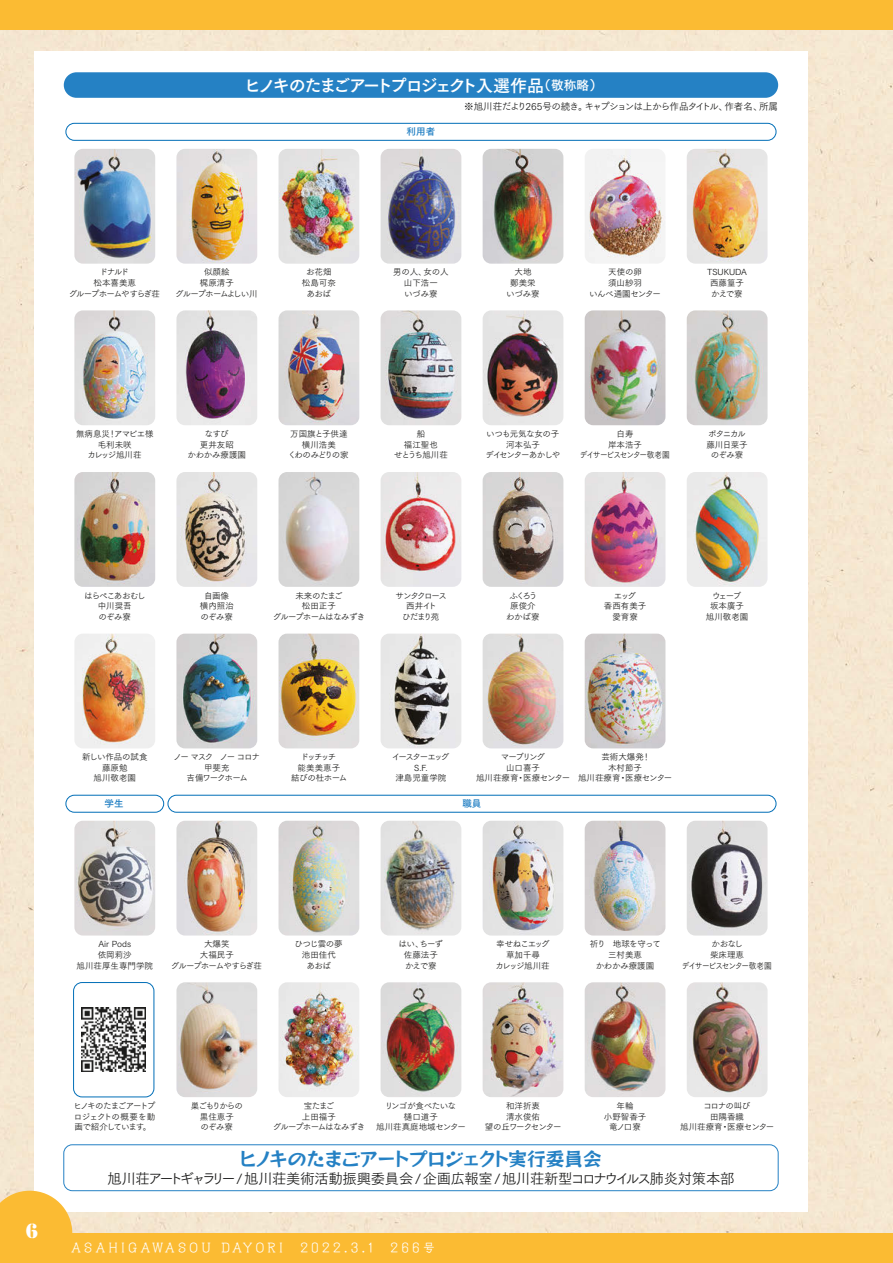
<style>
.page{position:relative;width:893px;height:1263px;background:#fff}
.page>*{position:absolute;margin:0;border:0;box-sizing:border-box;transform-origin:0 0}
.t1{font:19.2px "Rockn Roll Std DB";letter-spacing:-.08em;color:#2581c4}
.t2{font:19.2px "Stencil Std";color:#fff}
.t3{font:16.95px "Tsuku Go Pro B";letter-spacing:-.12em;color:#fff}
.t4{font:14.4px "Tsuku Go Pro R";letter-spacing:-.025em;color:#1c1c1b}
.t5{font:11.7px "New Cinema A Std D";letter-spacing:.275em;color:#fff}
.t6{font:9.6px "Tsuku Go Pro R";letter-spacing:-.065em;color:#1c1c1b}
.t7{font:9.6px "Tsuku Go Pro B";color:#2581c4}
.t8{font:8.55px/10.6px "Tsuku Go Pro R";letter-spacing:-.04em;color:#1c1c1b;text-align:center}
.t9{font:8.55px/10.6px "Tsuku Go Pro R";color:#1c1c1b;text-align:center}
.t10{font:8.55px/10.6px "Tsuku Go Pro R";letter-spacing:-.08em;color:#1c1c1b;text-align:center}
.t11{font:8.55px/10.6px "Tsuku Go Pro R";letter-spacing:-.02em;color:#1c1c1b;text-align:center}
.t12{font:8.55px/10.6px "Tsuku Go Pro R";letter-spacing:-.07em;color:#1c1c1b;text-align:center}
.t13{font:8.55px/10.6px "Tsuku Go Pro R";letter-spacing:-.01em;color:#1c1c1b;text-align:center}
.t14{font:8.55px/10.6px "Tsuku Go Pro R";letter-spacing:-.15em;color:#1c1c1b;text-align:center}
.t15{font:8.55px/10.6px "Tsuku Go Pro R";letter-spacing:-.09em;color:#1c1c1b;text-align:center}
.t16{font:8.55px/10.6px "Tsuku Go Pro R";letter-spacing:-.015em;color:#1c1c1b;text-align:center}
.t17{font:8.55px/10.6px "Tsuku Go Pro R";letter-spacing:-.095em;color:#1c1c1b;text-align:center}
.t18{font:8.55px/10.6px "Tsuku Go Pro R";letter-spacing:-.125em;color:#1c1c1b;text-align:center}
.t19{font:8.55px/10.6px "Tsuku Go Pro R";letter-spacing:-.13em;color:#1c1c1b;text-align:center}
.t20{font:8.55px/10.6px "Tsuku Go Pro R";letter-spacing:-.105em;color:#1c1c1b;text-align:center}
.t21{font:8.55px/10.6px "Tsuku Go Pro R";letter-spacing:-.06em;color:#1c1c1b;text-align:center}
.t22{font:8.55px/10.6px "Tsuku Go Pro R";letter-spacing:-.005em;color:#1c1c1b;text-align:center}
.s1{font-size:12.75px}
</style>
<div class="page">
<div style="left:0;top:30px;width:893px;height:1203px;background:#f5e7d1"></div>
<div style="left:34px;top:51px;width:774px;height:1161px;background:#fff"></div>
<div style="left:64px;top:72px;width:714px;height:26px;background:#2581c4;border-radius:13px"></div>
<img style="left:74px;top:149px;width:81px;height:115px">
<img style="left:74px;top:310px;width:81px;height:115px">
<img style="left:74px;top:472px;width:81px;height:115px">
<img style="left:75px;top:634px;width:80px;height:114px">
<img style="left:74px;top:821px;width:81px;height:114px">
<img style="left:176px;top:149px;width:81px;height:115px">
<img style="left:176px;top:310px;width:81px;height:115px">
<img style="left:176px;top:472px;width:81px;height:115px">
<img style="left:176px;top:634px;width:81px;height:114px">
<img style="left:176px;top:821px;width:81px;height:114px">
<img style="left:176px;top:982px;width:81px;height:115px">
<img style="left:279px;top:149px;width:80px;height:115px">
<img style="left:279px;top:310px;width:80px;height:115px">
<img style="left:279px;top:472px;width:80px;height:115px">
<img style="left:279px;top:634px;width:80px;height:114px">
<img style="left:279px;top:821px;width:80px;height:114px">
<img style="left:279px;top:982px;width:80px;height:115px">
<img style="left:381px;top:149px;width:80px;height:115px">
<img style="left:381px;top:310px;width:80px;height:115px">
<img style="left:381px;top:472px;width:80px;height:115px">
<img style="left:381px;top:634px;width:80px;height:114px">
<img style="left:381px;top:821px;width:80px;height:114px">
<img style="left:381px;top:982px;width:80px;height:115px">
<img style="left:483px;top:149px;width:80px;height:115px">
<img style="left:483px;top:310px;width:80px;height:115px">
<img style="left:483px;top:472px;width:80px;height:115px">
<img style="left:483px;top:634px;width:80px;height:114px">
<img style="left:483px;top:821px;width:80px;height:114px">
<img style="left:483px;top:982px;width:80px;height:115px">
<img style="left:585px;top:149px;width:80px;height:114px">
<img style="left:585px;top:310px;width:80px;height:115px">
<img style="left:585px;top:472px;width:80px;height:115px">
<img style="left:585px;top:634px;width:80px;height:114px">
<img style="left:585px;top:821px;width:80px;height:114px">
<img style="left:585px;top:982px;width:80px;height:115px">
<img style="left:687px;top:149px;width:80px;height:115px">
<img style="left:687px;top:310px;width:80px;height:115px">
<img style="left:687px;top:472px;width:80px;height:115px">
<img style="left:687px;top:821px;width:80px;height:114px">
<img style="left:687px;top:982px;width:80px;height:115px">
<div style="left:63px;top:1144px;width:716px;height:47px;border:1px solid #2581c4;border-radius:9px"></div>
<img style="left:82px;top:1007px;width:64px;height:65px">
<div style="left:66px;top:123px;width:710px;height:18px;border:1px solid #006eb7;border-radius:9px"></div>
<div style="left:168px;top:795px;width:608px;height:17px;border:1px solid #006eb7;border-radius:9px"></div>
<div style="left:66px;top:795px;width:98px;height:17px;border:1px solid #006eb7;border-radius:9px"></div>
<div style="left:73px;top:982px;width:81px;height:115px;border:1px solid #006eb7;border-radius:9px"></div>
<div style="left:0;top:1233px;width:893px;height:30px;background:#fbbb33"></div>
<svg style="left:0;top:1191px;width:72px;height:42px;background:#fbc450"></svg>
<div style="left:0;top:0;width:893px;height:30px;background:#fbbb33"></div>
<h2 class="t3" style="left:244px;top:70px;width:359px">ヒノキのたまごアートプロジェクト入選作品<span class="s1">（敬称略）</span></h2>
<p class="t7" style="left:407px;top:124px;width:30px">利用者</p>
<p class="t6" style="left:464px;top:99px;width:316px">※旭川荘だより265号の続き。キャプションは上から作品タイトル、作者名、所属</p>
<p class="t15" style="left:69px;top:266px;width:93px">ドナルド<br>松本喜美恵<br>グループホームやすらぎ荘</p>
<p class="t10" style="left:175px;top:266px;width:84px">似顔絵<br>梶原清子<br>グループホームよしい川</p>
<p class="t9" style="left:302px;top:266px;width:36px">お花畑松島可奈あおば</p>
<p class="t11" style="left:393px;top:266px;width:57px">男の人、女の人山下浩一<br>いづみ寮</p>
<p class="t22" style="left:506px;top:266px;width:35px">大地<br>鄭美栄いづみ寮</p>
<p class="t8" style="left:589px;top:266px;width:73px">天使の卵<br>須山紗羽<br>いんべ通園センター</p>
<p class="t9" style="left:707px;top:266px;width:41px">TSUKUDA西藤篁子かえで寮</p>
<p class="t16" style="left:76px;top:427px;width:79px">無病息災！アマビエ様毛利未咲<br>カレッジ旭川荘</p>
<p class="t13" style="left:187px;top:427px;width:60px">なすび<br>更井友昭<br>かわかみ療護園</p>
<p class="t8" style="left:288px;top:427px;width:62px">万国旗と子供達横川浩美<br>くわのみどりの家</p>
<p class="t9" style="left:394px;top:427px;width:55px">船<br>福江聖也<br>せとうち旭川荘</p>
<p class="t10" style="left:485px;top:427px;width:76px">いつも元気な女の子河本弘子<br>デイセンターあかしや</p>
<p class="t10" style="left:580px;top:427px;width:92px">白寿<br>岸本浩子<br>デイサービスセンター敬老園</p>
<p class="t12" style="left:706px;top:427px;width:43px">ボタニカル藤川日菜子のぞみ寮</p>
<p class="t8" style="left:84px;top:589px;width:63px">はらぺこあおむし中川奨吾<br>のぞみ寮</p>
<p class="t13" style="left:200px;top:589px;width:36px">自画像横内照治のぞみ寮</p>
<p class="t10" style="left:273px;top:589px;width:94px">未来のたまご<br>松田正子<br>グループホームはなみずき</p>
<p class="t19" style="left:396px;top:589px;width:53px">サンタクロース西井イト<br>ひだまり苑</p>
<p class="t8" style="left:506px;top:589px;width:35px">ふくろう原俊介わかば寮</p>
<p class="t9" style="left:604px;top:589px;width:44px">エッグ<br>香西有美子愛育寮</p>
<p class="t9" style="left:706px;top:589px;width:44px">ウェーブ<br>坂本廣子旭川敬老園</p>
<p class="t9" style="left:82px;top:751px;width:67px">新しい作品の試食藤原勉<br>旭川敬老園</p>
<p class="t14" style="left:174px;top:751px;width:88px">ノーマスク　ノーコロナ甲斐充<br>吉備ワークホーム</p>
<p class="t8" style="left:291px;top:751px;width:58px">ドッチッチ<br>能美美恵子<br>結びの杜ホーム</p>
<p class="t18" style="left:392px;top:751px;width:59px">イースターエッグ<br>S.F.<br>津島児童学院</p>
<p class="t8" style="left:476px;top:751px;width:96px">マーブリング<br>山口喜子<br>旭川荘療育・医療センター</p>
<p class="t9" style="left:578px;top:751px;width:96px">芸術大爆発！<br>木村節子<br>旭川荘療育・医療センター</p>
<p class="t7" style="left:105px;top:795px;width:21px">学生</p>
<p class="t7" style="left:462px;top:795px;width:21px">職員</p>
<p class="t9" style="left:77px;top:938px;width:78px">Air Pods<br>依岡莉沙<br>旭川荘厚生専門学院</p>
<p class="t12" style="left:171px;top:938px;width:93px">大爆笑<br>大福民子<br>グループホームやすらぎ荘</p>
<p class="t8" style="left:295px;top:938px;width:50px">ひつじ雲の夢池田佳代<br>あおば</p>
<p class="t21" style="left:399px;top:938px;width:46px">はい、ちーず佐藤法子かえで寮</p>
<p class="t8" style="left:496px;top:938px;width:56px">幸せねこエッグ草加千尋<br>カレッジ旭川荘</p>
<p class="t11" style="left:590px;top:938px;width:72px">祈り　地球を守って三村美恵<br>かわかみ療護園</p>
<p class="t17" style="left:682px;top:938px;width:92px">かおなし<br>柴床理恵<br>デイサービスセンター敬老園</p>
<h1 class="t2" style="left:26px;top:1219px;width:14px">6</h1>
<p class="t8" style="left:73px;top:1099px;width:83px;text-align:justify">ヒノキのたまごアートプロジェクトの概要を動画で紹介しています。</p>
<p class="t20" style="left:191px;top:1099px;width:54px">巣ごもりからの黒住恵子<br>のぞみ寮</p>
<p class="t10" style="left:273px;top:1099px;width:94px">宝たまご<br>上田福子<br>グループホームはなみずき</p>
<p class="t8" style="left:376px;top:1099px;width:91px">リンゴが食べたいな<br>樋口道子<br>旭川荘真庭地域センター</p>
<p class="t8" style="left:485px;top:1099px;width:78px">和洋折衷<br>清水俊佑<br>望の丘ワークセンター</p>
<p class="t9" style="left:604px;top:1099px;width:44px">年輪<br>小野智香子竜ノ口寮</p>
<p class="t11" style="left:680px;top:1099px;width:96px">コロナの叫び<br>田隅香織<br>旭川荘療育・医療センター</p>
<h1 class="t1" style="left:239px;top:1146px;width:365px">ヒノキのたまごアートプロジェクト実行委員会</h1>
<h3 class="t4" style="left:108px;top:1166px;width:628px">旭川荘アートギャラリー/旭川荘美術活動振興委員会/企画広報室/旭川荘新型コロナウイルス肺炎対策本部</h3>
<h3 class="t5" style="left:71px;top:1239px;width:213px">ASAHIGAWASOU DAYORI</h3>
<h3 class="t5" style="left:300px;top:1239px;width:74px">2022.3.1</h3>
<h3 class="t5" style="left:390px;top:1239px;width:46px">266号</h3>
</div>
